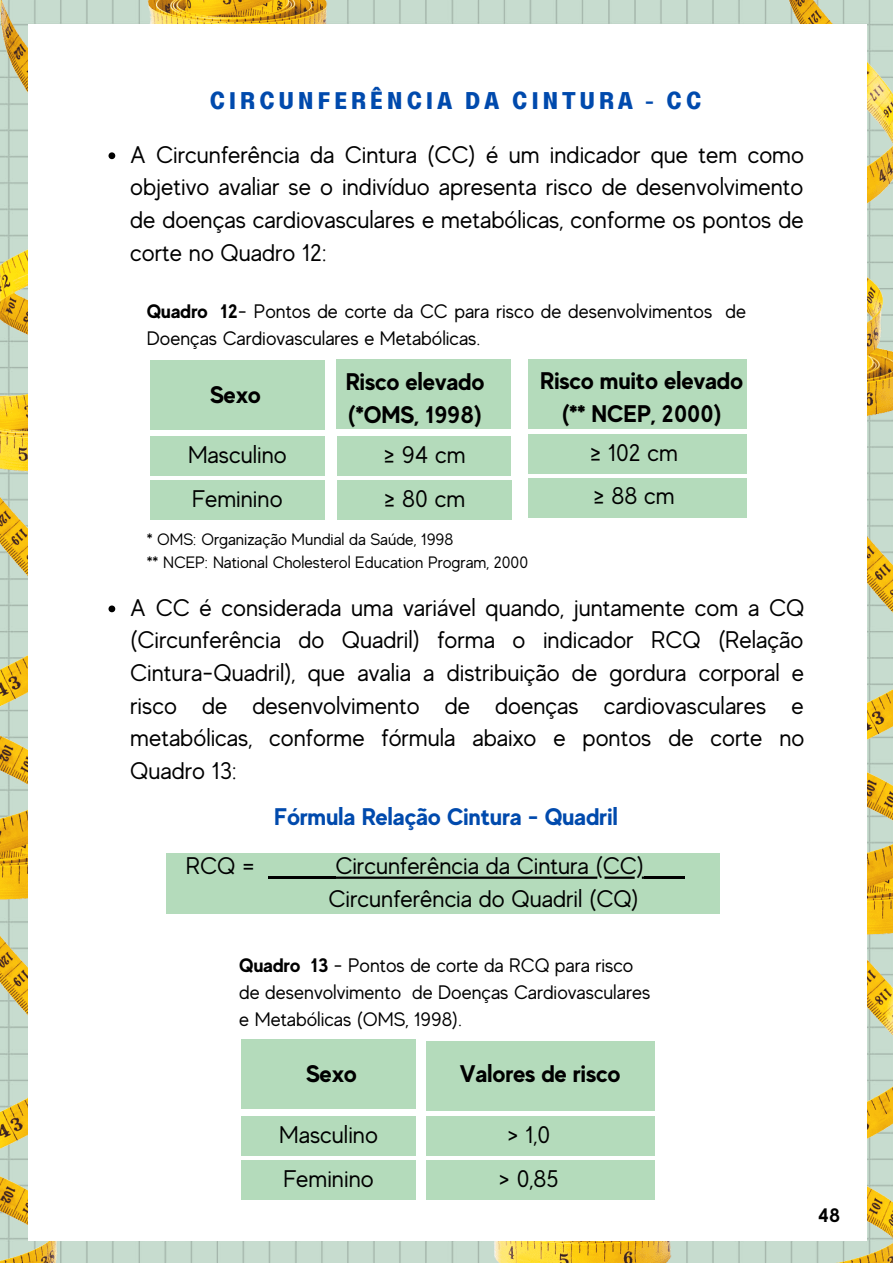
<style>
.page{position:relative;width:893px;height:1263px;background:#fff}
.page>*{position:absolute;margin:0;border:0;box-sizing:border-box;transform-origin:0 0}
.t1{font:24px/32.7px "MADE Evolve Sans";color:#000}
.t2{font:700 24px/33.8px "MADE Evolve Sans";color:#000}
.t3{font:700 24px "MADE Evolve Sans";color:#004aad}
.t4{font:700 24px "Lazord";letter-spacing:.15em;color:#004aad}
.t5{font:19.5px/27px "MADE Evolve Sans";color:#000}
.t6{font:700 19.5px "MADE Evolve Sans";color:#000}
.t7{font:16.5px/22.5px "MADE Evolve Sans";color:#000}
.s1{font-weight:700}
</style>
<div class="page">
<img style="left:0;top:971px;width:270px;height:292px">
<img style="left:313px;top:0;width:197px;height:24px">
<img style="left:0;top:0;width:313px;height:376px">
<img style="left:0;top:376px;width:28px;height:595px">
<img style="left:313px;top:1241px;width:263px;height:22px">
<img style="left:576px;top:1006px;width:317px;height:257px">
<img style="left:867px;top:490px;width:26px;height:516px">
<img style="left:554px;top:0;width:339px;height:490px">
<div style="left:28px;top:24px;width:839px;height:1216px;background:#fff"></div>
<svg style="left:109px;top:152px;width:6px;height:7px"></svg>
<div style="left:150px;top:360px;width:175px;height:70px;background:#b4dbbb"></div>
<div style="left:528px;top:359px;width:218px;height:70px;background:#b4dbbb"></div>
<div style="left:150px;top:437px;width:175px;height:39px;background:#b4dbbb"></div>
<div style="left:336px;top:359px;width:175px;height:70px;background:#b4dbbb"></div>
<div style="left:150px;top:480px;width:175px;height:39px;background:#b4dbbb"></div>
<div style="left:337px;top:437px;width:174px;height:39px;background:#b4dbbb"></div>
<div style="left:337px;top:480px;width:175px;height:39px;background:#b4dbbb"></div>
<div style="left:528px;top:435px;width:218px;height:39px;background:#b4dbbb"></div>
<div style="left:528px;top:478px;width:218px;height:39px;background:#b4dbbb"></div>
<svg style="left:109px;top:605px;width:6px;height:7px"></svg>
<div style="left:166px;top:853px;width:554px;height:60px;background:#b4dbbb"></div>
<hr style="left:268px;top:876px;width:67px;height:3px;background:#000">
<hr style="left:604px;top:876px;width:31px;height:3px;background:#000">
<hr style="left:335px;top:876px;width:262px;height:3px;background:#000">
<hr style="left:644px;top:876px;width:40px;height:3px;background:#000">
<div style="left:241px;top:1039px;width:175px;height:70px;background:#b4dbbb"></div>
<div style="left:426px;top:1041px;width:229px;height:70px;background:#b4dbbb"></div>
<div style="left:241px;top:1117px;width:175px;height:39px;background:#b4dbbb"></div>
<div style="left:241px;top:1160px;width:175px;height:39px;background:#b4dbbb"></div>
<div style="left:426px;top:1117px;width:229px;height:39px;background:#b4dbbb"></div>
<div style="left:426px;top:1160px;width:229px;height:39px;background:#b4dbbb"></div>
<p class="t4" style="left:209px;top:84px;width:494px">CIRCUNFERÊNCIA DA CINTURA - CC</p>
<p class="t1" style="left:130px;top:137px;width:675px;text-align:justify">A Circunferência da Cintura (CC) é um indicador que tem como objetivo avaliar se o indivíduo apresenta risco de desenvolvimento de doenças cardiovasculares e metabólicas, conforme os pontos de corte no Quadro 12:</p>
<p class="t5" style="left:147px;top:297px;width:601px"><span class="s1">Quadro 12</span>- Pontos de corte da CC para risco de desenvolvimentos de<br>Doenças Cardiovasculares e Metabólicas.</p>
<p class="t2" style="left:210px;top:377px;width:53px">Sexo</p>
<p class="t1" style="left:188px;top:432px;width:100px;line-height:43.3px">Masculino<br>Feminino</p>
<p class="t2" style="left:346px;top:364px;width:140px">Risco elevado (*OMS, 1998)</p>
<p class="t2" style="left:540px;top:363px;width:205px;text-align:center">Risco muito elevado (** NCEP, 2000)</p>
<p class="t1" style="left:383px;top:432px;width:84px;line-height:43.3px">≥ 94 cm ≥ 80 cm</p>
<p class="t1" style="left:590px;top:430px;width:90px;line-height:43.3px">≥ 102 cm ≥ 88 cm</p>
<p class="t7" style="left:147px;top:528px;width:383px">* OMS: Organização Mundial da Saúde, 1998<br>** NCEP: National Cholesterol Education Program, 2000</p>
<p class="t1" style="left:130px;top:590px;width:676px;text-align:justify">A CC é considerada uma variável quando, juntamente com a CQ (Circunferência do Quadril) forma o indicador RCQ (Relação Cintura-Quadril), que avalia a distribuição de gordura corporal e risco de desenvolvimento de doenças cardiovasculares e metabólicas, conforme fórmula abaixo e pontos de corte no Quadro 13:</p>
<p class="t3" style="left:274px;top:801px;width:345px">Fórmula Relação Cintura - Quadril</p>
<p class="t1" style="left:186px;top:849px;width:70px">RCQ =</p>
<p class="t1" style="left:329px;top:849px;width:317px">Circunferência da Cintura (CC)<br>Circunferência do Quadril (CQ)</p>
<p class="t5" style="left:239px;top:951px;width:412px"><span class="s1">Quadro 13</span> - Pontos de corte da RCQ para risco de desenvolvimento de Doenças Cardiovasculares e Metabólicas (OMS, 1998).</p>
<p class="t2" style="left:306px;top:1056px;width:53px">Sexo</p>
<p class="t1" style="left:279px;top:1112px;width:100px;line-height:43.3px">Masculino<br>Feminino</p>
<p class="t2" style="left:460px;top:1056px;width:162px">Valores de risco</p>
<p class="t1" style="left:498px;top:1112px;width:62px;line-height:43.3px;text-align:center">&gt; 1,0 &gt; 0,85</p>
<p class="t6" style="left:818px;top:1202px;width:24px">48</p>
</div>
